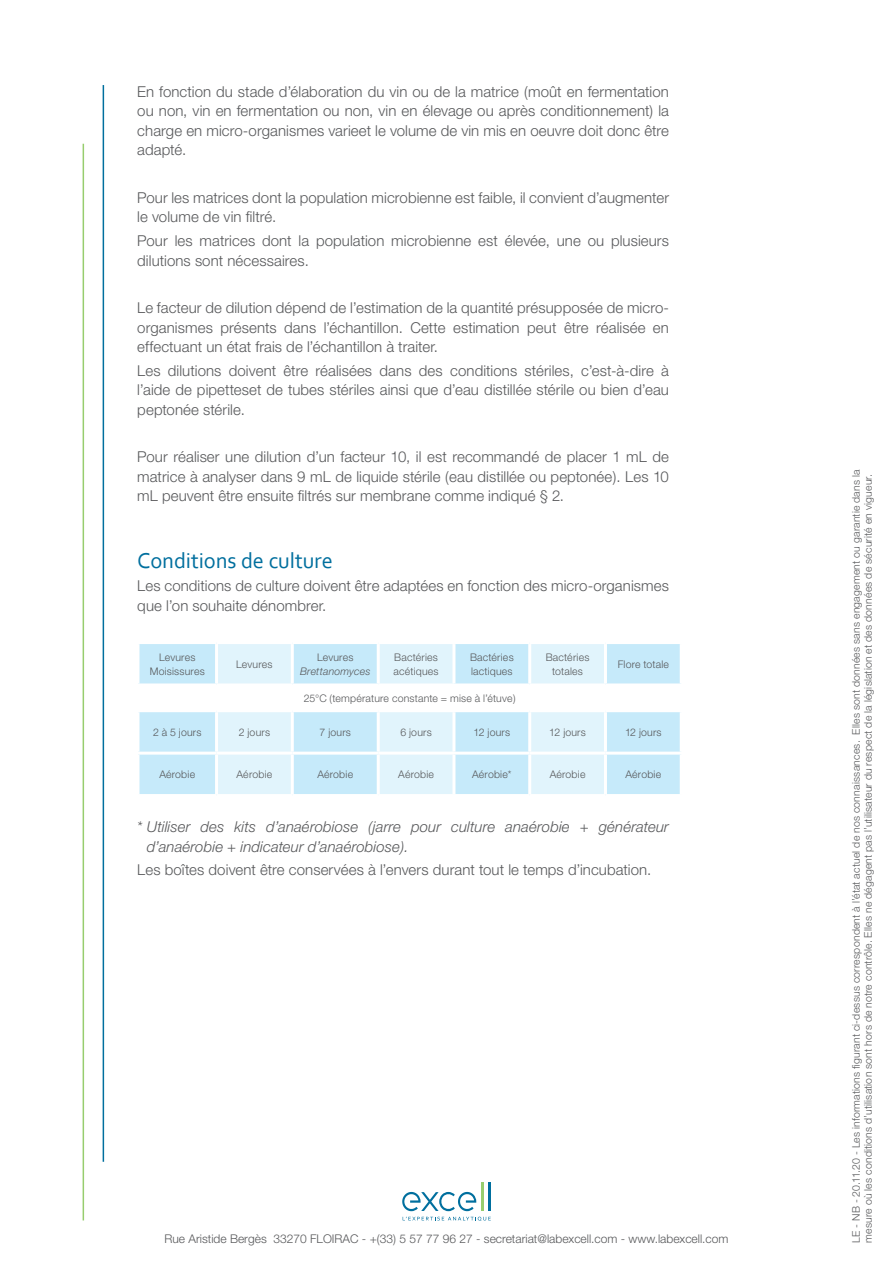
<style>
.page{position:relative;width:893px;height:1263px;background:#fff}
.page>*{position:absolute;margin:0;border:0;box-sizing:border-box;transform-origin:0 0}
.Titre_chapitre{font:22.5px "Corbel";letter-spacing:-.005em;color:#006f9e}
.Texte{font:300 15px/19.5px "Helvetica Neue";letter-spacing:.005em;color:#57585a;text-align:justify}
.Texte-2{font:italic 300 15px/19.5px "Helvetica Neue";letter-spacing:.005em;color:#57585a}
.t1{font:300 12px "Helvetica Neue";color:#57585a}
.Texte-3{font:300 10.5px/12px "Helvetica Neue";letter-spacing:.02em;color:#57585a}
.Texte-4{font:italic 300 10.5px "Helvetica Neue";letter-spacing:.015em;color:#57585a}
</style>
<div class="page">
<hr style="left:103px;top:85px;width:1px;height:1077px;background:#006f9e">
<hr style="left:481px;top:1182px;width:2px;height:29px;background:#97cd6e">
<hr style="left:489px;top:1182px;width:2px;height:29px;background:#006f9e">
<svg style="left:403px;top:1217px;width:88px;height:3px"></svg>
<svg style="left:402px;top:1192px;width:74px;height:19px"></svg>
<hr style="left:83px;top:144px;width:1px;height:1076px;background:#97cd6e">
<hr style="left:544px;top:0;width:120px;height:1px;background:#ee1d23">
<svg style="left:139px;top:644px;width:541px;height:150px;fill:#c6eafa"></svg>
<svg style="left:217px;top:644px;width:388px;height:150px;fill:#e1f4fc"></svg>
<hr style="left:215px;top:644px;width:3px;height:39px;background:#fff">
<hr style="left:291px;top:644px;width:3px;height:39px;background:#fff">
<hr style="left:377px;top:644px;width:3px;height:39px;background:#fff">
<hr style="left:452px;top:644px;width:3px;height:39px;background:#fff">
<hr style="left:528px;top:644px;width:3px;height:39px;background:#fff">
<hr style="left:604px;top:644px;width:3px;height:39px;background:#fff">
<hr style="left:136px;top:683px;width:81px;height:3px;background:#fff">
<hr style="left:217px;top:683px;width:75px;height:3px;background:#fff">
<hr style="left:292px;top:683px;width:86px;height:3px;background:#fff">
<hr style="left:378px;top:683px;width:76px;height:3px;background:#fff">
<hr style="left:454px;top:683px;width:76px;height:3px;background:#fff">
<hr style="left:530px;top:683px;width:75px;height:3px;background:#fff">
<hr style="left:605px;top:683px;width:78px;height:3px;background:#fff">
<hr style="left:136px;top:709px;width:81px;height:3px;background:#fff">
<hr style="left:217px;top:709px;width:75px;height:3px;background:#fff">
<hr style="left:215px;top:712px;width:3px;height:40px;background:#fff">
<hr style="left:292px;top:709px;width:86px;height:3px;background:#fff">
<hr style="left:291px;top:712px;width:3px;height:40px;background:#fff">
<hr style="left:378px;top:709px;width:76px;height:3px;background:#fff">
<hr style="left:377px;top:712px;width:3px;height:40px;background:#fff">
<hr style="left:454px;top:709px;width:76px;height:3px;background:#fff">
<hr style="left:452px;top:712px;width:3px;height:40px;background:#fff">
<hr style="left:530px;top:709px;width:75px;height:3px;background:#fff">
<hr style="left:528px;top:712px;width:3px;height:40px;background:#fff">
<hr style="left:605px;top:709px;width:78px;height:3px;background:#fff">
<hr style="left:604px;top:712px;width:3px;height:40px;background:#fff">
<hr style="left:136px;top:752px;width:81px;height:3px;background:#fff">
<hr style="left:217px;top:752px;width:75px;height:3px;background:#fff">
<hr style="left:215px;top:755px;width:3px;height:39px;background:#fff">
<hr style="left:292px;top:752px;width:86px;height:3px;background:#fff">
<hr style="left:291px;top:755px;width:3px;height:39px;background:#fff">
<hr style="left:378px;top:752px;width:76px;height:3px;background:#fff">
<hr style="left:377px;top:755px;width:3px;height:39px;background:#fff">
<hr style="left:454px;top:752px;width:76px;height:3px;background:#fff">
<hr style="left:452px;top:755px;width:3px;height:39px;background:#fff">
<hr style="left:530px;top:752px;width:75px;height:3px;background:#fff">
<hr style="left:528px;top:755px;width:3px;height:39px;background:#fff">
<hr style="left:605px;top:752px;width:78px;height:3px;background:#fff">
<hr style="left:604px;top:755px;width:3px;height:39px;background:#fff">
<p class="Texte" style="left:137px;top:81px;width:533px">En fonction du stade d’élaboration du vin ou de la matrice (moût en fermentation ou non, vin en fermentation ou non, vin en élevage ou après conditionnement) la charge en micro-organismes varieet le volume de vin mis en oeuvre doit donc être adapté.</p>
<p class="Texte" style="left:137px;top:187px;width:533px">Pour les matrices dont la population microbienne est faible, il convient d’augmenter le volume de vin filtré.</p>
<p class="Texte" style="left:137px;top:231px;width:533px">Pour les matrices dont la population microbienne est élevée, une ou plusieurs dilutions sont nécessaires.</p>
<p class="Texte" style="left:137px;top:298px;width:533px">Le facteur de dilution dépend de l’estimation de la quantité présupposée de micro&shy;organismes présents dans l’échantillon. Cette estimation peut être réalisée en effectuant un état frais de l’échantillon à traiter.</p>
<p class="Texte" style="left:137px;top:360px;width:533px">Les dilutions doivent être réalisées dans des conditions stériles, c’est-à-dire à l’aide de pipetteset de tubes stériles ainsi que d’eau distillée stérile ou bien d’eau peptonée stérile.</p>
<p class="Texte" style="left:137px;top:447px;width:533px">Pour réaliser une dilution d’un facteur 10, il est recommandé de placer 1 mL de matrice à analyser dans 9 mL de liquide stérile (eau distillée ou peptonée). Les 10 mL peuvent être ensuite filtrés sur membrane comme indiqué § 2.</p>
<p class="Titre_chapitre" style="left:137px;top:546px;width:197px">Conditions de culture</p>
<p class="Texte" style="left:137px;top:576px;width:533px">Les conditions de culture doivent être adaptées en fonction des micro-organismes que l’on souhaite dénombrer.</p>
<p class="Texte-3" style="left:159px;top:651px;width:38px">Levures</p>
<p class="Texte-3" style="left:150px;top:665px;width:57px">Moisissures</p>
<p class="Texte-3" style="left:236px;top:658px;width:38px">Levures</p>
<p class="Texte-3" style="left:317px;top:651px;width:38px">Levures</p>
<p class="Texte-4" style="left:300px;top:665px;width:72px">Brettanomyces</p>
<p class="Texte-3" style="left:394px;top:651px;width:45px">Bactéries</p>
<p class="Texte-3" style="left:394px;top:665px;width:47px">acétiques</p>
<p class="Texte-3" style="left:470px;top:651px;width:45px">Bactéries</p>
<p class="Texte-3" style="left:471px;top:665px;width:43px">lactiques</p>
<p class="Texte-3" style="left:304px;top:692px;width:213px">25°C (température constante = mise à l’étuve)</p>
<p class="Texte-3" style="left:546px;top:651px;width:45px">Bactéries</p>
<p class="Texte-3" style="left:552px;top:665px;width:32px">totales</p>
<p class="Texte-3" style="left:618px;top:658px;width:53px">Flore totale</p>
<p class="Texte-3" style="left:153px;top:726px;width:50px">2 à 5 jours</p>
<p class="Texte-3" style="left:239px;top:726px;width:33px">2 jours</p>
<p class="Texte-3" style="left:320px;top:726px;width:33px">7 jours</p>
<p class="Texte-3" style="left:400px;top:726px;width:33px">6 jours</p>
<p class="Texte-3" style="left:474px;top:726px;width:38px">12 jours</p>
<p class="Texte-3" style="left:549px;top:726px;width:38px">12 jours</p>
<p class="Texte-3" style="left:625px;top:726px;width:38px">12 jours</p>
<p class="Texte-3" style="left:159px;top:768px;width:37px">Aérobie</p>
<p class="Texte-3" style="left:237px;top:768px;width:37px">Aérobie</p>
<p class="Texte-3" style="left:317px;top:768px;width:37px">Aérobie</p>
<p class="Texte-3" style="left:398px;top:768px;width:37px">Aérobie</p>
<p class="Texte-3" style="left:472px;top:768px;width:41px">Aérobie*</p>
<p class="Texte-3" style="left:550px;top:768px;width:37px">Aérobie</p>
<p class="Texte-3" style="left:625px;top:768px;width:37px">Aérobie</p>
<p class="Texte-2" style="left:147px;top:817px;width:524px;text-indent:-9px">* Utiliser des kits d’anaérobiose (jarre pour culture anaérobie + générateur d’anaérobie + indicateur d’anaérobiose).</p>
<p class="Texte" style="left:137px;top:860px;width:515px">Les boîtes doivent être conservées à l’envers durant tout le temps d’incubation.</p>
<p class="t1" style="left:164px;top:1231px;width:565px">Rue Aristide Bergès 33270 FLOIRAC - +(33) 5 57 77 96 27 - secretariat@labexcell.com - www.labexcell.com</p>
<p class="Texte-3" style="left:850px;top:1243px;width:775px;rotate:-90deg">LE - NB - 20.11.20 - Les informations figurant ci-dessus correspondent à l’état actuel de nos connaissances. Elles sont données sans engagement ou garantie dans la mesure où les conditions d’utilisation sont hors de notre contrôle. Elles ne dégagent pas l’utilisateur du respect de la législation et des données de sécurité en vigueur.</p>
</div>
